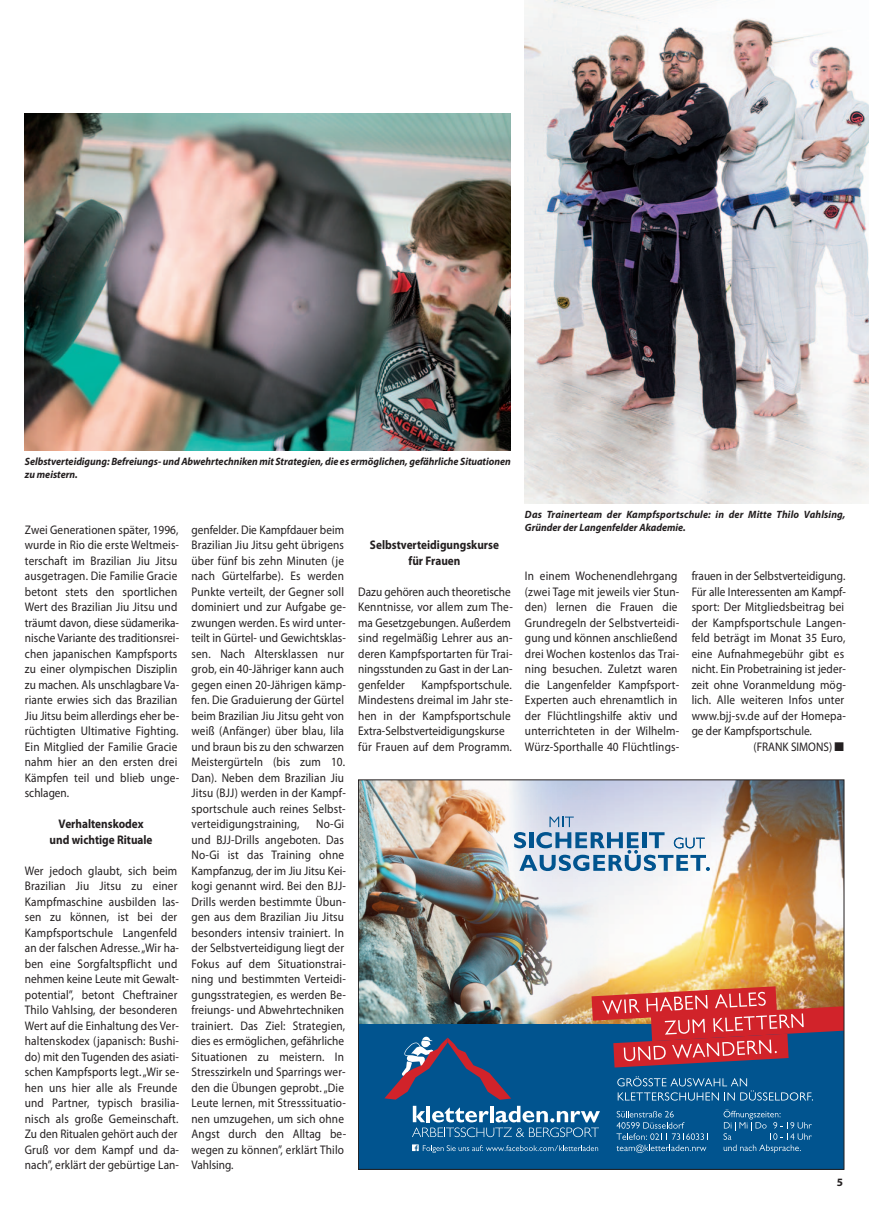
<style>
.page{position:relative;width:869px;height:1205px;background:#fff}
.page>*{position:absolute;margin:0;border:0;box-sizing:border-box;transform-origin:0 0}
.t1{font:12.5px/15.5px "Myriad Pro";letter-spacing:.015em;color:#231f20;scale:.9 1}
.t2{font:700 12.5px/15.5px "Myriad Pro";color:#231f20;text-align:center;scale:.9 1}
.t3{font:italic 700 10.62px/12.5px "Myriad Pro";color:#231f20;scale:.95 1}
</style>
<div class="page">
<img style="left:25px;top:113px;width:485px;height:337px">
<img style="left:524px;top:0;width:344px;height:503px">
<img style="left:616px;top:782px;width:225px;height:204px">
<img style="left:360px;top:782px;width:256px;height:242px">
<div style="left:358px;top:1024px;width:485px;height:145px;background:#01548f"></div>
<svg style="left:412px;top:1106px;width:187px;height:31px"></svg>
<svg style="left:384px;top:1036px;width:127px;height:64px"></svg>
<svg style="left:616px;top:1111px;width:91px;height:42px"></svg>
<svg style="left:412px;top:1144px;width:186px;height:9px"></svg>
<svg style="left:723px;top:1109px;width:88px;height:44px"></svg>
<svg style="left:591px;top:986px;width:250px;height:81px"></svg>
<svg style="left:513px;top:816px;width:196px;height:55px;background:#a8bfd6"></svg>
<svg style="left:617px;top:1076px;width:195px;height:24px"></svg>
<p class="t3" style="left:25px;top:456px;width:512px">Selbstverteidigung: Befreiungs- und Abwehrtechniken mit Strategien, die es ermöglichen, gefährliche Situationen zu meistern.</p>
<p class="t1" style="left:25px;top:523px;width:173px">Zwei Generationen später, 1996, wurde in Rio die erste Weltmeis&shy;terschaft im Brazilian Jiu Jitsu ausgetragen. Die Familie Gracie betont stets den sportlichen<br>Wert des Brazilian Jiu Jitsu und träumt davon, diese südamerika&shy;nische Variante des traditionsrei&shy;chen japanischen Kampfsports zu einer olympischen Disziplin zu machen. Als unschlagbare Va&shy;riante erwies sich das Brazilian<br>Jiu Jitsu beim allerdings eher be&shy;rüchtigten Ultimative Fighting.<br>Ein Mitglied der Familie Gracie nahm hier an den ersten drei<br>Kämpfen teil und blieb unge&shy;schlagen.</p>
<p class="t2" style="left:50px;top:817px;width:116px">Verhaltenskodex und wichtige Rituale</p>
<p class="t1" style="left:25px;top:864px;width:173px">Wer jedoch glaubt, sich beim<br>Brazilian Jiu Jitsu zu einer<br>Kampfmaschine ausbilden las&shy;sen zu können, ist bei der<br>Kampfsportschule Langenfeld an der falschen Adresse. „Wir ha&shy;ben eine Sorgfaltspflicht und nehmen keine Leute mit Gewalt&shy;potential”, betont Cheftrainer<br>Thilo Vahlsing, der besonderen<br>Wert auf die Einhaltung des Ver&shy;haltenskodex (japanisch: Bushi&shy;do) mit den Tugenden des asiati&shy;schen Kampfsports legt. „Wir se&shy;hen uns hier alle als Freunde und Partner, typisch brasilia&shy;nisch als große Gemeinschaft.<br>Zu den Ritualen gehört auch der<br>Gruß vor dem Kampf und da&shy;nach”, erklärt der gebürtige Lan-</p>
<p class="t1" style="left:191px;top:523px;width:173px">genfelder. Die Kampfdauer beim<br>Brazilian Jiu Jitsu geht übrigens über fünf bis zehn Minuten (je nach Gürtelfarbe). Es werden<br>Punkte verteilt, der Gegner soll dominiert und zur Aufgabe ge&shy;zwungen werden. Es wird unter&shy;teilt in Gürtel- und Gewichtsklas&shy;sen. Nach Altersklassen nur grob, ein 40-Jähriger kann auch gegen einen 20-Jährigen kämp&shy;fen. Die Graduierung der Gürtel beim Brazilian Jiu Jitsu geht von weiß (Anfänger) über blau, lila und braun bis zu den schwarzen<br>Meistergürteln (bis zum 10.<br>Dan). Neben dem Brazilian Jiu<br>Jitsu (BJJ) werden in der Kampf&shy;sportschule auch reines Selbst&shy;verteidigungstraining,</p>
<p class="t1" style="left:191px;top:817px;width:173px;text-indent:124px">No-Gi und BJJ-Drills angeboten. Das<br>No-Gi ist das Training ohne<br>Kampfanzug, der im Jiu Jitsu Kei&shy;kogi genannt wird. Bei den BJJ-<br>Drills werden bestimmte Übun&shy;gen aus dem Brazilian Jiu Jitsu besonders intensiv trainiert. In der Selbstverteidigung liegt der<br>Fokus auf dem Situationstrai&shy;ning und bestimmten Verteidi&shy;gungsstrategien, es werden Be&shy;freiungs- und Abwehrtechniken trainiert. Das Ziel: Strategien, dies es ermöglichen, gefährliche<br>Situationen zu meistern. In<br>Stresszirkeln und Sparrings wer&shy;den die Übungen geprobt. „Die<br>Leute lernen, mit Stresssituatio&shy;nen umzugehen, um sich ohne<br>Angst durch den Alltag be&shy;wegen zu können”, erklärt Thilo<br>Vahlsing.</p>
<p class="t2" style="left:370px;top:538px;width:145px">Selbstverteidigungskurse für Frauen</p>
<p class="t1" style="left:358px;top:585px;width:173px">Dazu gehören auch theoretische<br>Kenntnisse, vor allem zum The&shy;ma Gesetzgebungen. Außerdem sind regelmäßig Lehrer aus an&shy;deren Kampfsportarten für Trai&shy;ningsstunden zu Gast in der Lan&shy;genfelder</p>
<p class="t1" style="left:358px;top:678px;width:173px;text-indent:63px">Kampfsportschule.<br>Mindestens dreimal im Jahr ste&shy;hen in der Kampfsportschule<br>Extra-Selbstverteidigungskurse für Frauen auf dem Programm.</p>
<p class="t3" style="left:524px;top:509px;width:339px">Das Trainerteam der Kampfsportschule: in der Mitte Thilo Vahlsing,<br>Gründer der Langenfelder Akademie.</p>
<p class="t1" style="left:524px;top:569px;width:173px">In einem Wochenendlehrgang (zwei Tage mit jeweils vier Stun&shy;den) lernen die Frauen die<br>Grundregeln der Selbstverteidi&shy;gung und können anschließend drei Wochen kostenlos das Trai&shy;ning besuchen. Zuletzt waren die Langenfelder Kampfsport-<br>Experten auch ehrenamtlich in der Flüchtlingshilfe aktiv und unterrichteten in der Wilhelm-<br>Würz-Sporthalle 40 Flüchtlings-</p>
<p class="t1" style="left:691px;top:569px;width:172px">frauen in der Selbstverteidigung.</p>
<p class="t1" style="left:691px;top:585px;width:173px">Für alle Interessenten am Kampf-</p>
<p class="t1" style="left:691px;top:600px;width:171px">sport: Der Mitgliedsbeitrag bei</p>
<p class="t1" style="left:691px;top:616px;width:173px">der Kampfsportschule Langen-</p>
<p class="t1" style="left:691px;top:631px;width:172px">feld beträgt im Monat 35 Euro,</p>
<p class="t1" style="left:691px;top:647px;width:171px">eine Aufnahmegebühr gibt es</p>
<p class="t1" style="left:691px;top:662px;width:173px">nicht. Ein Probetraining ist jeder-</p>
<p class="t1" style="left:691px;top:678px;width:173px">zeit ohne Voranmeldung mög-</p>
<p class="t1" style="left:691px;top:693px;width:171px">lich. Alle weiteren Infos unter</p>
<p class="t1" style="left:691px;top:709px;width:173px">www.bjj-sv.de auf der Homepa-</p>
<p class="t1" style="left:691px;top:724px;width:135px">ge der Kampfsportschule.</p>
<p class="t1" style="left:753px;top:740px;width:102px">(FRANK SIMONS) ■</p>
</div>
